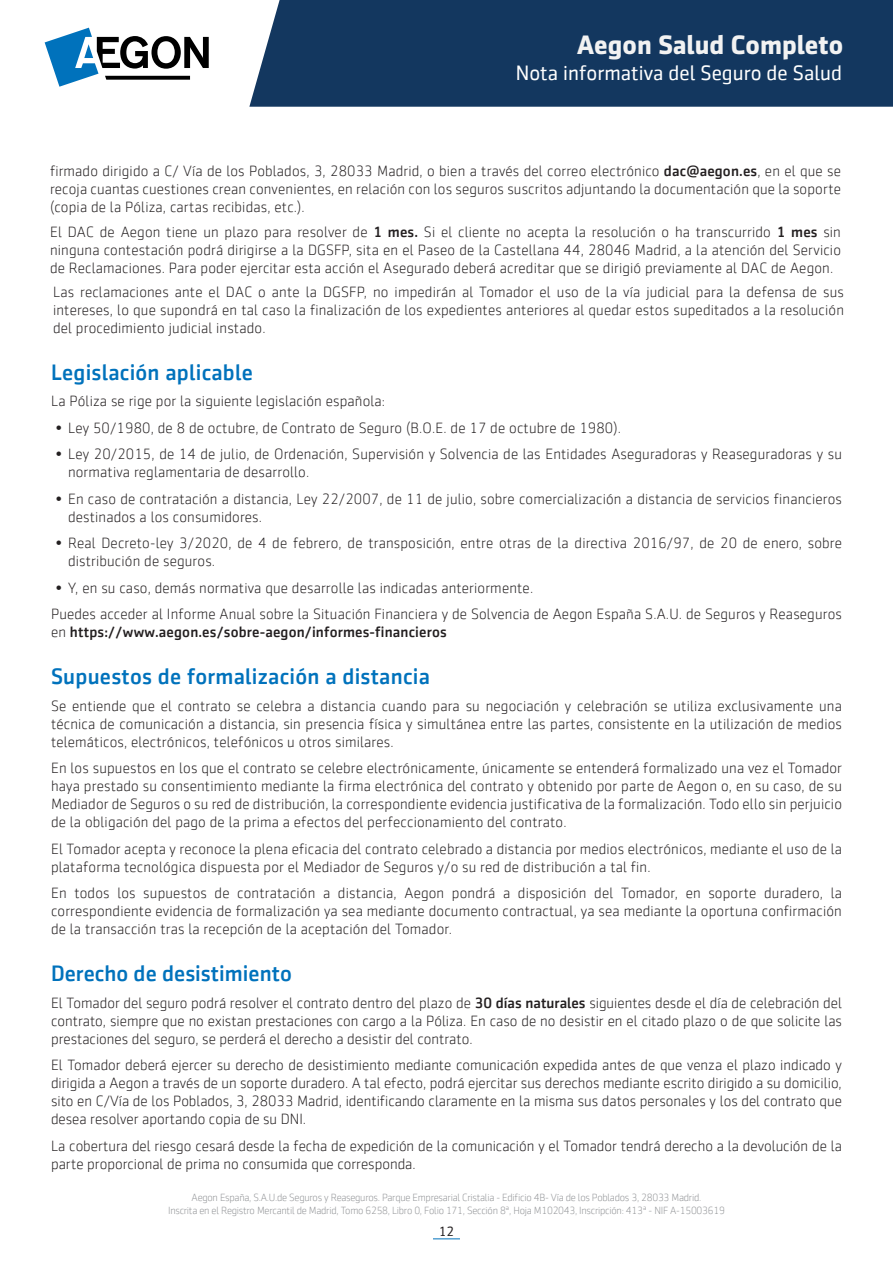
<style>
.page{position:relative;width:893px;height:1263px;background:#fff}
.page>*{position:absolute;margin:0;border:0;box-sizing:border-box;transform-origin:0 0}
.t1{font:700 27px "Sentico Sans DT";color:#f2f2f2}
.lvl1{font:500 22.5px "Sentico Sans DT";letter-spacing:.01em;color:#0072bc}
.t2{font:21px "Sentico Sans DT";color:#fff}
.texto{font:300 15px/18px "Sentico Sans DT";letter-spacing:.01em;color:#231f20;text-align:justify}
.t3{font:13.5px "Sentico Sans DT";color:#231f20}
.t4{font:300 10.5px/12.6px "Sentico Sans DT";letter-spacing:-.025em;color:#939598;text-align:center}
.s1{font-weight:500}
</style>
<div class="page">
<svg style="left:45px;top:28px;width:164px;height:59px"></svg>
<div style="left:249px;top:0;width:644px;height:107px;background:#13375f"></div>
<svg style="left:433px;top:1238px;width:27px;height:1px"></svg>
<h1 class="t1" style="left:577px;top:29px;width:268px">Aegon Salud Completo</h1>
<h3 class="t2" style="left:516px;top:62px;width:328px">Nota informativa del Seguro de Salud</h3>
<p class="texto" style="left:50px;top:162px;width:792px">firmado dirigido a C/ Vía de los Poblados, 3, 28033 Madrid, o bien a través del correo electrónico <span class="s1">dac@aegon.es</span>, en el que se recoja cuantas cuestiones crean convenientes, en relación con los seguros suscritos adjuntando la documentación que la soporte (copia de la Póliza, cartas recibidas, etc.).</p>
<p class="texto" style="left:50px;top:223px;width:792px">El DAC de Aegon tiene un plazo para resolver de <span class="s1">1 mes.</span> Si el cliente no acepta la resolución o ha transcurrido <span class="s1">1 mes</span> sin ninguna contestación podrá dirigirse a la DGSFP, sita en el Paseo de la Castellana 44, 28046 Madrid, a la atención del Servicio de Reclamaciones. Para poder ejercitar esta acción el Asegurado deberá acreditar que se dirigió previamente al DAC de Aegon.</p>
<p class="texto" style="left:53px;top:283px;width:792px">Las reclamaciones ante el DAC o ante la DGSFP, no impedirán al Tomador el uso de la vía judicial para la defensa de sus intereses, lo que supondrá en tal caso la finalización de los expedientes anteriores al quedar estos supeditados a la resolución del procedimiento judicial instado.</p>
<p class="lvl1" style="left:51px;top:359px;width:203px">Legislación aplicable</p>
<p class="texto" style="left:51px;top:392px;width:336px">La Póliza se rige por la siguiente legislación española:</p>
<p class="texto" style="left:55px;top:419px;width:567px">• Ley 50/1980, de 8 de octubre, de Contrato de Seguro (B.O.E. de 17 de octubre de 1980).</p>
<p class="texto" style="left:68px;top:445px;width:775px;text-indent:-13px">• Ley 20/2015, de 14 de julio, de Ordenación, Supervisión y Solvencia de las Entidades Aseguradoras y Reaseguradoras y su normativa reglamentaria de desarrollo.</p>
<p class="texto" style="left:68px;top:490px;width:775px;text-indent:-13px">• En caso de contratación a distancia, Ley 22/2007, de 11 de julio, sobre comercialización a distancia de servicios financieros destinados a los consumidores.</p>
<p class="texto" style="left:68px;top:534px;width:775px;text-indent:-13px">• Real Decreto-ley 3/2020, de 4 de febrero, de transposición, entre otras de la directiva 2016/97, de 20 de enero, sobre distribución de seguros.</p>
<p class="texto" style="left:55px;top:579px;width:479px">• Y, en su caso, demás normativa que desarrolle las indicadas anteriormente.</p>
<p class="texto" style="left:51px;top:605px;width:792px">Puedes acceder al Informe Anual sobre la Situación Financiera y de Solvencia de Aegon España S.A.U. de Seguros y Reaseguros en <span class="s1">https://www.aegon.es/sobre-aegon/informes-financieros</span></p>
<p class="lvl1" style="left:51px;top:664px;width:380px">Supuestos de formalización a distancia</p>
<p class="texto" style="left:51px;top:697px;width:792px">Se entiende que el contrato se celebra a distancia cuando para su negociación y celebración se utiliza exclusivamente una técnica de comunicación a distancia, sin presencia física y simultánea entre las partes, consistente en la utilización de medios telemáticos, electrónicos, telefónicos u otros similares.</p>
<p class="texto" style="left:51px;top:759px;width:792px">En los supuestos en los que el contrato se celebre electrónicamente, únicamente se entenderá formalizado una vez el Tomador haya prestado su consentimiento mediante la firma electrónica del contrato y obtenido por parte de Aegon o, en su caso, de su Mediador de Seguros o su red de distribución, la correspondiente evidencia justificativa de la formalización. Todo ello sin perjuicio de la obligación del pago de la prima a efectos del perfeccionamiento del contrato.</p>
<p class="texto" style="left:51px;top:840px;width:792px">El Tomador acepta y reconoce la plena eficacia del contrato celebrado a distancia por medios electrónicos, mediante el uso de la plataforma tecnológica dispuesta por el Mediador de Seguros y/o su red de distribución a tal fin.</p>
<p class="texto" style="left:51px;top:884px;width:792px">En todos los supuestos de contratación a distancia, Aegon pondrá a disposición del Tomador, en soporte duradero, la correspondiente evidencia de formalización ya sea mediante documento contractual, ya sea mediante la oportuna confirmación de la transacción tras la recepción de la aceptación del Tomador.</p>
<p class="lvl1" style="left:51px;top:961px;width:242px">Derecho de desistimiento</p>
<p class="texto" style="left:51px;top:994px;width:792px">El Tomador del seguro podrá resolver el contrato dentro del plazo de <span class="s1">30 días naturales</span> siguientes desde el día de celebración del contrato, siempre que no existan prestaciones con cargo a la Póliza. En caso de no desistir en el citado plazo o de que solicite las prestaciones del seguro, se perderá el derecho a desistir del contrato.</p>
<p class="texto" style="left:51px;top:1056px;width:792px">El Tomador deberá ejercer su derecho de desistimiento mediante comunicación expedida antes de que venza el plazo indicado y dirigida a Aegon a través de un soporte duradero. A tal efecto, podrá ejercitar sus derechos mediante escrito dirigido a su domicilio, sito en C/Vía de los Poblados, 3, 28033 Madrid, identificando claramente en la misma sus datos personales y los del contrato que desea resolver aportando copia de su DNI.</p>
<p class="texto" style="left:51px;top:1137px;width:792px">La cobertura del riesgo cesará desde la fecha de expedición de la comunicación y el Tomador tendrá derecho a la devolución de la parte proporcional de prima no consumida que corresponda.</p>
<p class="t4" style="left:168px;top:1191px;width:558px">Aegon España, S.A.U.de Seguros y Reaseguros. Parque Empresarial Cristalia - Edificio 4B- Vía de los Poblados 3, 28033 Madrid.<br>Inscrita en el Registro Mercantil de Madrid, Tomo 6258, Libro 0, Folio 171, Sección 8ª, Hoja M102043, Inscripción: 413ª - NIF A-15003619</p>
<p class="t3" style="left:439px;top:1224px;width:17px">12</p>
</div>
